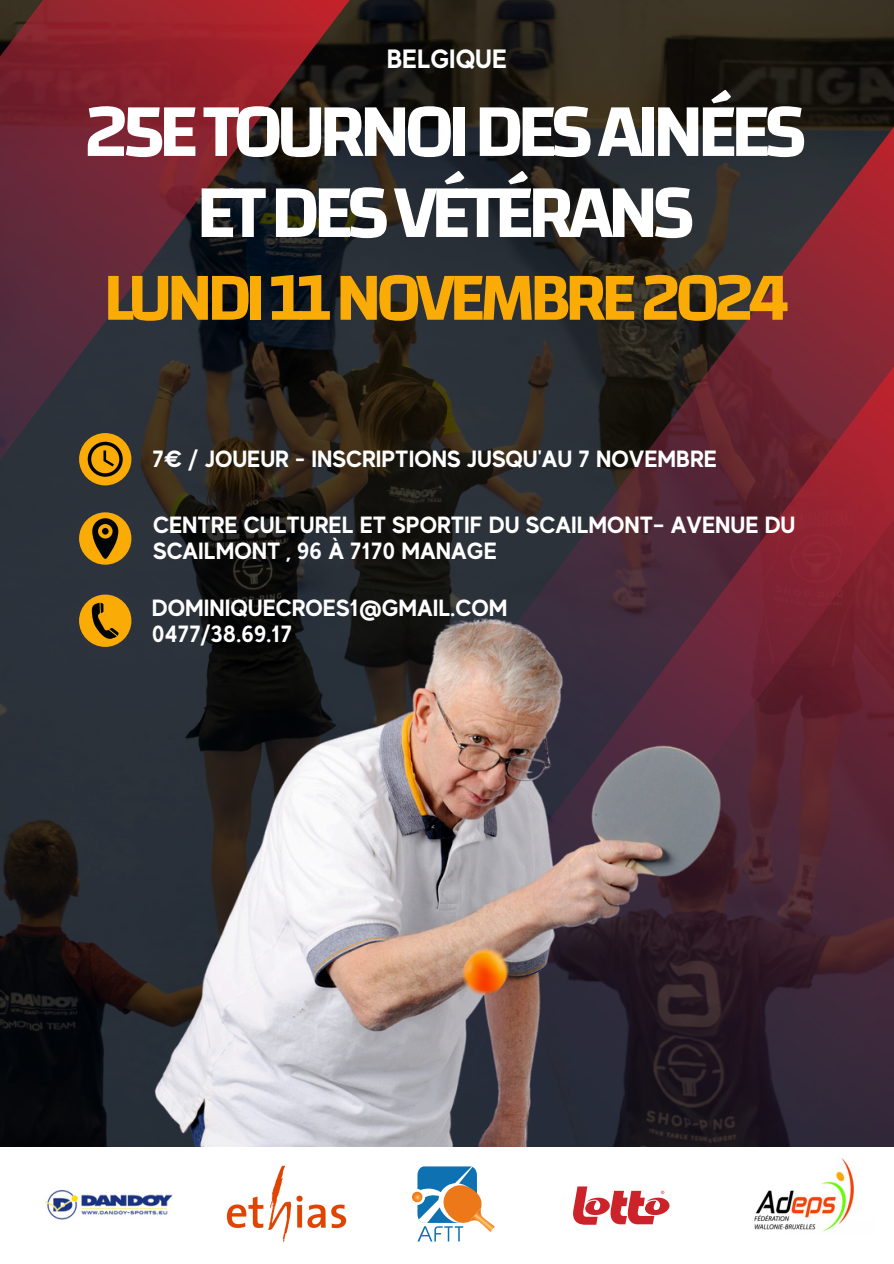
<style>
.page{position:relative;width:894px;height:1264px;background:#fff}
.page>*{position:absolute;margin:0;border:0;box-sizing:border-box;transform-origin:0 0}
.t1{font:600 77.55px/81px "Changa";letter-spacing:-.085em;color:#fff;text-align:center}
.t2{font:600 70.05px "Changa";letter-spacing:-.085em;color:#faab05}
.t3{font:700 26.4px "MADE Evolve Sans";color:#fff}
.t4{font:700 23.4px/25.8px "MADE Evolve Sans";color:#fff}
</style>
<div class="page">
<img style="left:0;top:0;width:893px;height:1147px">
<svg style="left:361px;top:98px;width:532px;height:230px;background:#332729"></svg>
<svg style="left:0;top:0;width:361px;height:773px;background:#43252b"></svg>
<svg style="left:339px;top:328px;width:554px;height:264px;background:#47252a"></svg>
<div style="left:79px;top:433px;width:52px;height:52px;background:#faab05;border-radius:50%"></div>
<svg style="left:88px;top:442px;width:35px;height:34px"></svg>
<img style="left:92px;top:592px;width:801px;height:555px">
<img style="left:39px;top:1165px;width:141px;height:79px;border-radius:7px">
<img style="left:733px;top:1155px;width:141px;height:79px;border-radius:7px">
<div style="left:79px;top:512px;width:52px;height:52px;background:#faab05;border-radius:50%"></div>
<div style="left:79px;top:594px;width:52px;height:53px;background:#faab05;border-radius:50%"></div>
<svg style="left:92px;top:518px;width:26px;height:40px"></svg>
<div style="left:102px;top:528px;width:7px;height:6px;background:#010506;border-radius:50%"></div>
<svg style="left:92px;top:602px;width:27px;height:37px"></svg>
<svg style="left:412px;top:1166px;width:83px;height:75px"></svg>
<svg style="left:573px;top:1186px;width:96px;height:39px"></svg>
<img style="left:226px;top:1165px;width:120px;height:77px">
<h2 class="t3" style="left:386px;top:43px;width:122px">BELGIQUE</h2>
<p class="t1" style="left:84px;top:89px;width:723px">25ETOURNOIDESAINÉES<br>ETDESVÉTÉRANS</p>
<p class="t2" style="left:103px;top:254px;width:688px">LUNDI11NOVEMBRE2024</p>
<h1 class="t4" style="left:152px;top:445px;width:566px">7€ / JOUEUR - INSCRIPTIONS JUSQU'AU 7 NOVEMBRE</h1>
<h1 class="t4" style="left:153px;top:512px;width:643px">CENTRE CULTUREL ET SPORTIF DU SCAILMONT– AVENUE DU<br>SCAILMONT , 96 À 7170 MANAGE</h1>
<p class="t4" style="left:152px;top:594px;width:357px">DOMINIQUECROES1@GMAIL.COM</p>
<p class="t4" style="left:152px;top:620px;width:142px">0477/38.69.17</p>
</div>
